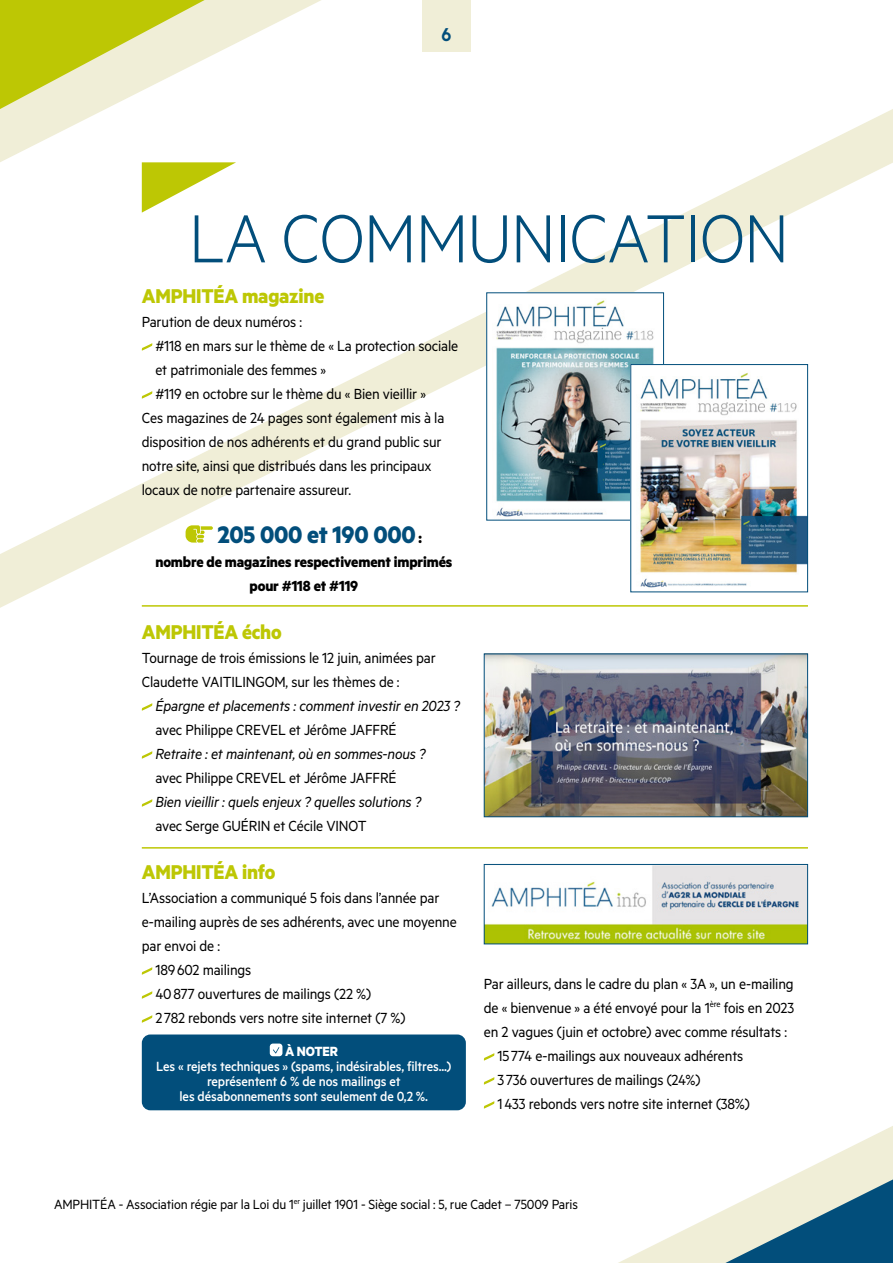
<style>
.page{position:relative;width:893px;height:1263px;background:#fff}
.page>*{position:absolute;margin:0;border:0;box-sizing:border-box;transform-origin:0 0}
.t1{font:300 76.5px "Metric";letter-spacing:-.01em;color:#024e7b;scale:.95 1}
.t2{font:700 27px "Metric";letter-spacing:-.01em;color:#024e7b;scale:.95 1}
.t3{font:700 22.5px "Metric";letter-spacing:-.01em;color:#bdc704;scale:.95 1}
.t4{font:600 21px "Metric";color:#024e7b;scale:.95 1}
.t5{font:16.5px/24px "Metric";letter-spacing:-.01em;color:#000;scale:.95 1}
.t6{font:italic 16.5px "Metric";letter-spacing:-.01em;color:#000;scale:.95 1}
.t7{font:700 16.5px/24px "Metric";letter-spacing:-.01em;color:#000;text-align:center;scale:.95 1}
.t8{font:500 15px/15px "Metric";letter-spacing:-.01em;color:#fff;text-align:center;scale:.95 1}
.t9{font:15px "Metric";letter-spacing:-.01em;color:#000;scale:.95 1}
.t10{font:700 15px "Metric";letter-spacing:-.01em;color:#fff;scale:.95 1}
.s1{font-size:16.5px;color:#000}
</style>
<div class="page">
<svg style="left:618px;top:1126px;width:275px;height:137px"></svg>
<svg style="left:0;top:109px;width:893px;height:499px"></svg>
<svg style="left:0;top:0;width:322px;height:162px"></svg>
<svg style="left:0;top:0;width:205px;height:109px;background:#d7db6f"></svg>
<svg style="left:142px;top:343px;width:10px;height:8px"></svg>
<svg style="left:142px;top:391px;width:10px;height:8px"></svg>
<svg style="left:186px;top:525px;width:27px;height:18px"></svg>
<svg style="left:142px;top:703px;width:10px;height:8px"></svg>
<svg style="left:142px;top:751px;width:10px;height:8px"></svg>
<svg style="left:142px;top:799px;width:10px;height:8px"></svg>
<svg style="left:142px;top:967px;width:10px;height:8px"></svg>
<svg style="left:142px;top:991px;width:10px;height:8px"></svg>
<svg style="left:142px;top:1015px;width:10px;height:8px"></svg>
<div style="left:422px;top:0;width:49px;height:52px;background:#f0eed7"></div>
<svg style="left:142px;top:162px;width:94px;height:51px"></svg>
<img style="left:488px;top:294px;width:174px;height:224px">
<div style="left:486px;top:292px;width:178px;height:228px;border:1px solid #024e7b"></div>
<img style="left:486px;top:655px;width:320px;height:160px">
<div style="left:484px;top:653px;width:324px;height:164px;border:1px solid #024e7b"></div>
<img style="left:486px;top:866px;width:320px;height:76px">
<div style="left:484px;top:864px;width:324px;height:80px;border:1px solid #024e7b"></div>
<img style="left:632px;top:366px;width:174px;height:224px">
<div style="left:630px;top:364px;width:178px;height:228px;border:1px solid #024e7b"></div>
<div style="left:142px;top:1034px;width:324px;height:76px;background:#024e7b;border-radius:9px"></div>
<svg style="left:270px;top:1043px;width:12px;height:13px"></svg>
<svg style="left:484px;top:1053px;width:10px;height:8px"></svg>
<svg style="left:484px;top:1077px;width:10px;height:8px"></svg>
<svg style="left:484px;top:1101px;width:10px;height:8px"></svg>
<hr style="left:142px;top:605px;width:666px;height:2px;background:#bdc704">
<hr style="left:142px;top:847px;width:666px;height:2px;background:#bdc704">
<p class="t4" style="left:442px;top:22px;width:12px">6</p>
<h1 class="t1" style="left:189px;top:194px;width:633px">LA COMMUNICATION</h1>
<h3 class="t3" style="left:142px;top:282px;width:194px">AMPHITÉA magazine</h3>
<p class="t5" style="left:142px;top:309px;width:170px">Parution de deux numéros :</p>
<p class="t5" style="left:155px;top:333px;width:320px">#118 en mars sur le thème de « La protection sociale</p>
<p class="t5" style="left:155px;top:357px;width:181px">et patrimoniale des femmes »</p>
<p class="t5" style="left:155px;top:381px;width:286px">#119 en octobre sur le thème du « Bien vieillir »</p>
<p class="t5" style="left:142px;top:405px;width:320px">Ces magazines de 24 pages sont également mis à la</p>
<p class="t5" style="left:142px;top:429px;width:317px">disposition de nos adhérents et du grand public sur</p>
<p class="t5" style="left:142px;top:453px;width:307px">notre site, ainsi que distribués dans les principaux</p>
<p class="t5" style="left:142px;top:477px;width:222px">locaux de notre partenaire assureur.</p>
<h2 class="t2" style="left:217px;top:518px;width:217px">205 000 et 190 000 <span class="s1">:</span></h2>
<p class="t7" style="left:155px;top:549px;width:314px">nombre de magazines respectivement imprimés pour #118 et #119</p>
<h3 class="t3" style="left:142px;top:618px;width:149px">AMPHITÉA écho</h3>
<p class="t5" style="left:142px;top:645px;width:311px">Tournage de trois émissions le 12 juin, animées par<br>Claudette VAITILINGOM, sur les thèmes de :</p>
<p class="t6" style="left:155px;top:696px;width:322px">Épargne et placements : comment investir en 2023 ?</p>
<p class="t5" style="left:155px;top:717px;width:255px">avec Philippe CREVEL et Jérôme JAFFRÉ</p>
<p class="t6" style="left:155px;top:744px;width:286px">Retraite : et maintenant, où en sommes-nous ?</p>
<p class="t5" style="left:155px;top:765px;width:255px">avec Philippe CREVEL et Jérôme JAFFRÉ</p>
<p class="t6" style="left:155px;top:792px;width:281px">Bien vieillir : quels enjeux ? quelles solutions ?</p>
<p class="t5" style="left:155px;top:813px;width:224px">avec Serge GUÉRIN et Cécile VINOT</p>
<h3 class="t3" style="left:142px;top:858px;width:142px">AMPHITÉA info</h3>
<p class="t5" style="left:142px;top:885px;width:315px">L’Association a communiqué 5 fois dans l’année par</p>
<p class="t5" style="left:142px;top:909px;width:333px">e-mailing auprès de ses adhérents, avec une moyenne</p>
<p class="t5" style="left:142px;top:933px;width:84px">par envoi de :</p>
<p class="t5" style="left:155px;top:957px;width:102px">189602 mailings</p>
<p class="t5" style="left:155px;top:981px;width:228px">40877 ouvertures de mailings (22 %)</p>
<p class="t5" style="left:155px;top:1005px;width:265px">2782 rebonds vers notre site internet (7 %)</p>
<p class="t10" style="left:285px;top:1042px;width:57px">À NOTER</p>
<p class="t8" style="left:156px;top:1059px;width:312px">Les « rejets techniques » (spams, indésirables, filtres...) représentent 6 % de nos mailings et<br>les désabonnements sont seulement de 0,2 %.</p>
<p class="t5" style="left:484px;top:971px;width:328px">Par ailleurs, dans le cadre du plan « 3A », un e-mailing</p>
<p class="t5" style="left:484px;top:995px;width:328px">de « bienvenue » a été envoyé pour la 1<sup>ère</sup> fois en 2023</p>
<p class="t5" style="left:484px;top:1019px;width:321px">en 2 vagues (juin et octobre) avec comme résultats :</p>
<p class="t5" style="left:497px;top:1043px;width:260px">15774 e-mailings aux nouveaux adhérents</p>
<p class="t5" style="left:497px;top:1067px;width:215px">3736 ouvertures de mailings (24%)</p>
<p class="t5" style="left:497px;top:1091px;width:267px">1433 rebonds vers notre site internet (38%)</p>
<p class="t9" style="left:54px;top:1195px;width:553px">AMPHITÉA - Association régie par la Loi du 1<sup>er</sup> juillet 1901 - Siège social : 5, rue Cadet – 75009 Paris</p>
</div>
